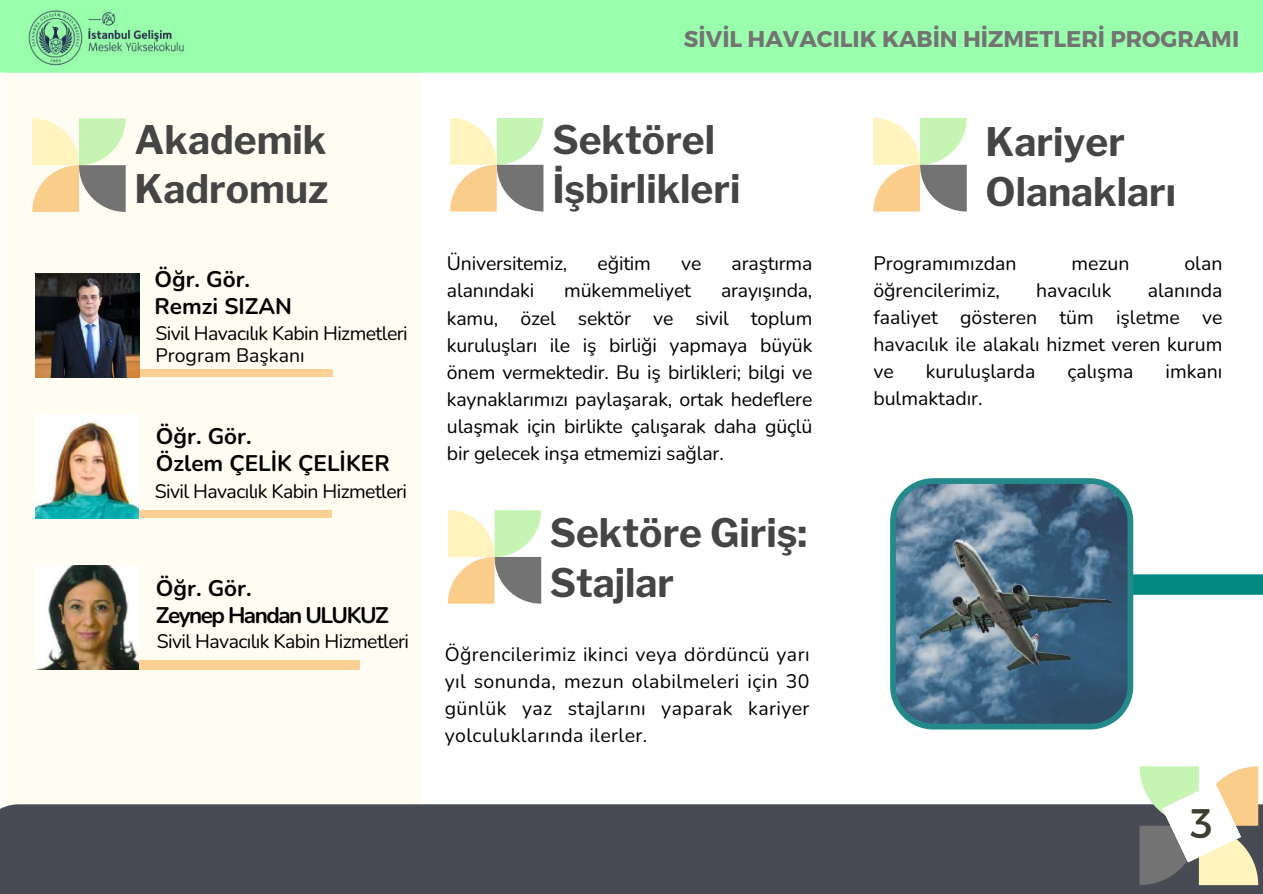
<style>
.page{position:relative;width:1263px;height:894px;background:#fff}
.page>*{position:absolute;margin:0;border:0;box-sizing:border-box;transform-origin:0 0}
.t1{font:41.25px "Montserrat";color:#3e3d2f}
.t2{font:700 39px/49.5px "Libre Franklin";color:#454545}
.t3{font:700 22.8px "Montserrat";color:#737373}
.t4{font:700 22.5px/27px "Nunito";color:#000}
.t5{font:700 22.5px/27px "Nunito";letter-spacing:-.065em;color:#000}
.t6{font:19.5px/27px "Nunito";color:#000;text-align:justify}
.t7{font:19.5px/22.5px "Nunito";letter-spacing:-.03em;color:#000}
</style>
<div class="page">
<div style="left:3px;top:73px;width:418px;height:734px;background:#fffcf2"></div>
<div style="left:0;top:804px;width:1263px;height:89px;background:#484b53"></div>
<div style="left:41px;top:660px;width:318px;height:9px;background:#fbd092"></div>
<div style="left:50px;top:510px;width:282px;height:8px;background:#fbd092"></div>
<img style="left:35px;top:415px;width:104px;height:103px">
<img style="left:35px;top:565px;width:104px;height:104px">
<div style="left:0;top:0;width:1263px;height:73px;background:#9affad"></div>
<svg style="left:873px;top:118px;width:94px;height:93px"></svg>
<svg style="left:32px;top:118px;width:94px;height:94px"></svg>
<svg style="left:1139px;top:766px;width:119px;height:118px"></svg>
<img style="left:20px;top:10px;width:171px;height:63px">
<svg style="left:450px;top:118px;width:93px;height:93px"></svg>
<svg style="left:448px;top:510px;width:93px;height:93px"></svg>
<div style="left:49px;top:369px;width:284px;height:8px;background:#fbd092"></div>
<img style="left:35px;top:273px;width:104px;height:104px">
<div style="left:1113px;top:574px;width:150px;height:20px;background:#038883"></div>
<svg style="left:890px;top:478px;width:243px;height:251px;background:#517389"></svg>
<h2 class="t2" style="left:135px;top:115px;width:195px">Akademik<br>Kadromuz</h2>
<p class="t4" style="left:154px;top:266px;width:139px">Öğr. Gör.<br>Remzi SIZAN</p>
<p class="t7" style="left:155px;top:322px;width:251px">Sivil Havacılık Kabin Hizmetleri<br>Program Başkanı</p>
<p class="t4" style="left:156px;top:422px;width:235px">Öğr. Gör.<br>Özlem ÇELİK ÇELİKER</p>
<p class="t7" style="left:155px;top:479px;width:251px">Sivil Havacılık Kabin Hizmetleri</p>
<p class="t5" style="left:156px;top:574px;width:234px">Öğr. Gör.<br>Zeynep Handan ULUKUZ</p>
<p class="t7" style="left:157px;top:629px;width:251px">Sivil Havacılık Kabin Hizmetleri</p>
<p class="t3" style="left:684px;top:24px;width:557px">SİVİL HAVACILIK KABİN HİZMETLERİ PROGRAMI</p>
<h2 class="t2" style="left:552px;top:115px;width:185px">Sektörel<br>İşbirlikleri</h2>
<p class="t6" style="left:447px;top:250px;width:122px">Üniversitemiz,</p>
<p class="t6" style="left:598px;top:250px;width:55px">eğitim</p>
<p class="t6" style="left:681px;top:250px;width:22px">ve</p>
<p class="t6" style="left:732px;top:250px;width:82px">araştırma</p>
<p class="t6" style="left:447px;top:277px;width:86px">alanındaki</p>
<p class="t6" style="left:564px;top:277px;width:128px">mükemmeliyet</p>
<p class="t6" style="left:447px;top:277px;width:367px;text-indent:274px">arayışında, kamu, özel sektör ve sivil toplum kuruluşları ile iş birliği yapmaya büyük önem vermektedir. Bu iş birlikleri; bilgi ve kaynaklarımızı paylaşarak, ortak hedeflere ulaşmak için birlikte çalışarak daha güçlü bir gelecek inşa etmemizi sağlar.</p>
<h2 class="t2" style="left:550px;top:508px;width:259px">Sektöre Giriş:<br>Stajlar</h2>
<p class="t6" style="left:445px;top:641px;width:366px">Öğrencilerimiz ikinci veya dördüncü yarı yıl sonunda, mezun olabilmeleri için 30 günlük yaz stajlarını yaparak kariyer yolculuklarında ilerler.</p>
<h2 class="t2" style="left:985px;top:117px;width:192px">Kariyer<br>Olanakları</h2>
<p class="t6" style="left:873px;top:250px;width:145px">Programımızdan</p>
<p class="t6" style="left:1071px;top:250px;width:60px">mezun</p>
<p class="t6" style="left:1184px;top:250px;width:40px">olan</p>
<p class="t6" style="left:873px;top:277px;width:128px">öğrencilerimiz,</p>
<p class="t6" style="left:1036px;top:277px;width:77px">havacılık</p>
<p class="t6" style="left:873px;top:277px;width:351px;text-indent:274px">alanında faaliyet gösteren tüm işletme ve havacılık ile alakalı hizmet veren kurum ve</p>
<p class="t6" style="left:926px;top:358px;width:111px">kuruluşlarda</p>
<p class="t6" style="left:1067px;top:358px;width:68px">çalışma</p>
<p class="t6" style="left:1165px;top:358px;width:58px">imkanı</p>
<p class="t6" style="left:873px;top:385px;width:111px">bulmaktadır.</p>
<h1 class="t1" style="left:1190px;top:796px;width:24px">3</h1>
</div>
